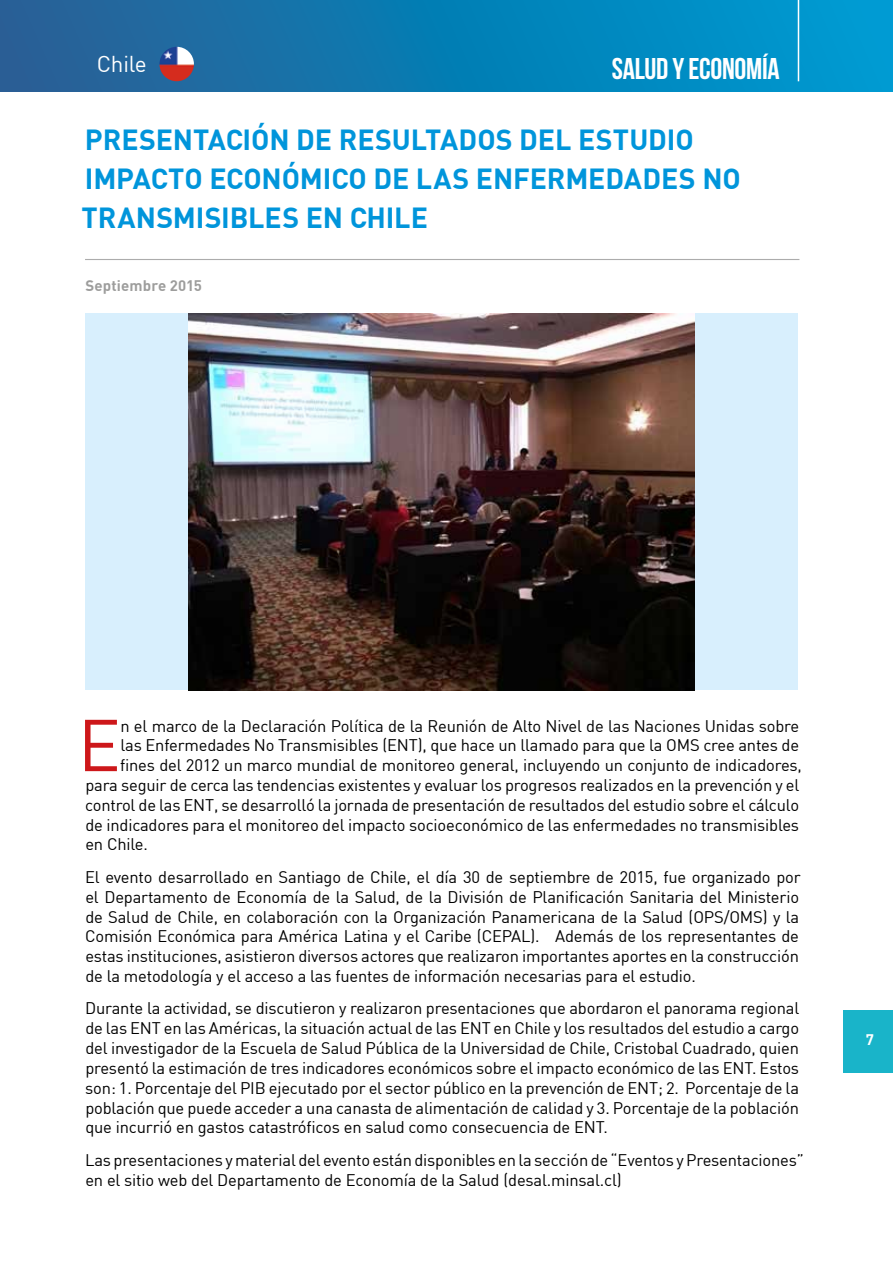
<style>
.page{position:relative;width:893px;height:1263px;background:#fff}
.page>*{position:absolute;margin:0;border:0;box-sizing:border-box;transform-origin:0 0}
.t1{font:72.15px "DIN";color:#cd171a}
.t2{font:30px "Bebas Neue";letter-spacing:-.01em;color:#fff}
.t3{font:700 28.5px/39px "DIN";letter-spacing:-.005em;color:#0095db}
.t4{font:22.5px "DIN";letter-spacing:-.01em;color:#fff}
.t5{font:16.5px/19.8px "DIN";letter-spacing:-.01em;color:#000;text-align:justify}
.t6{font:700 15px "DIN";letter-spacing:.005em;color:#9d9d9c}
.t7{font:700 15px "DIN";color:#fff}
</style>
<div class="page">
<div style="left:0;top:0;width:893px;height:91px;background:linear-gradient(to right,#265e94,#009cd3)"></div>
<hr style="left:798px;top:0;width:1px;height:81px;background:#fff">
<div style="left:85px;top:313px;width:713px;height:377px;background:#d8effd"></div>
<hr style="left:85px;top:259px;width:714px;height:1px;background:#acacac">
<img style="left:188px;top:313px;width:507px;height:377px">
<img style="left:159px;top:47px;width:35px;height:34px;border-radius:17px">
<div style="left:844px;top:1010px;width:49px;height:62px;background:#19b4c9"></div>
<h3 class="t4" style="left:97px;top:50px;width:51px">Chile</h3>
<h2 class="t2" style="left:612px;top:52px;width:169px">SALUD Y ECONOMÍA</h2>
<h3 class="t3" style="left:81px;top:119px;width:661px">PRESENTACIÓN DE RESULTADOS DEL ESTUDIO<br>IMPACTO ECONÓMICO DE LAS ENFERMEDADES NO<br>TRANSMISIBLES EN CHILE</h3>
<p class="t6" style="left:86px;top:276px;width:118px">Septiembre 2015</p>
<h1 class="t1" style="left:78px;top:700px;width:45px">E</h1>
<p class="t5" style="left:120px;top:715px;width:680px">n el marco de la Declaración Política de la Reunión de Alto Nivel de las Naciones Unidas sobre</p>
<p class="t5" style="left:121px;top:735px;width:680px">las Enfermedades No Transmisibles (ENT), que hace un llamado para que la OMS cree antes de</p>
<p class="t5" style="left:120px;top:755px;width:683px">fines del 2012 un marco mundial de monitoreo general, incluyendo un conjunto de indicadores,</p>
<p class="t5" style="left:85px;top:775px;width:715px">para seguir de cerca las tendencias existentes y evaluar los progresos realizados en la prevención y el</p>
<p class="t5" style="left:85px;top:794px;width:715px">control de las ENT, se desarrolló la jornada de presentación de resultados del estudio sobre el cálculo</p>
<p class="t5" style="left:85px;top:814px;width:715px">de indicadores para el monitoreo del impacto socioeconómico de las enfermedades no transmisibles</p>
<p class="t5" style="left:85px;top:834px;width:64px">en Chile.</p>
<p class="t5" style="left:85px;top:867px;width:717px">El evento desarrollado en Santiago de Chile, el día 30 de septiembre de 2015, fue organizado por el Departamento de Economía de la Salud, de la División de Planificación Sanitaria del Ministerio de Salud de Chile, en colaboración con la Organización Panamericana de la Salud (OPS/OMS) y la Comisión Económica para América Latina y el Caribe (CEPAL). Además de los representantes de estas instituciones, asistieron diversos actores que realizaron importantes aportes en la construcción de la metodología y el acceso a las fuentes de información necesarias para el estudio.</p>
<p class="t5" style="left:85px;top:998px;width:716px">Durante la actividad, se discutieron y realizaron presentaciones que abordaron el panorama regional de las ENT en las Américas, la situación actual de las ENT en Chile y los resultados del estudio a cargo del investigador de la Escuela de Salud Pública de la Universidad de Chile, Cristobal Cuadrado, quien presentó la estimación de tres indicadores económicos sobre el impacto económico de las ENT. Estos son: 1. Porcentaje del PIB ejecutado por el sector público en la prevención de ENT; 2. Porcentaje de la población que puede acceder a una canasta de alimentación de calidad y 3. Porcentaje de la población que incurrió en gastos catastróficos en salud como consecuencia de ENT.</p>
<p class="t5" style="left:85px;top:1150px;width:720px">Las presentaciones y material del evento están disponibles en la sección de “Eventos y Presentaciones” en el sitio web del Departamento de Economía de la Salud (desal.minsal.cl)</p>
<p class="t7" style="left:866px;top:1030px;width:10px">7</p>
</div>
